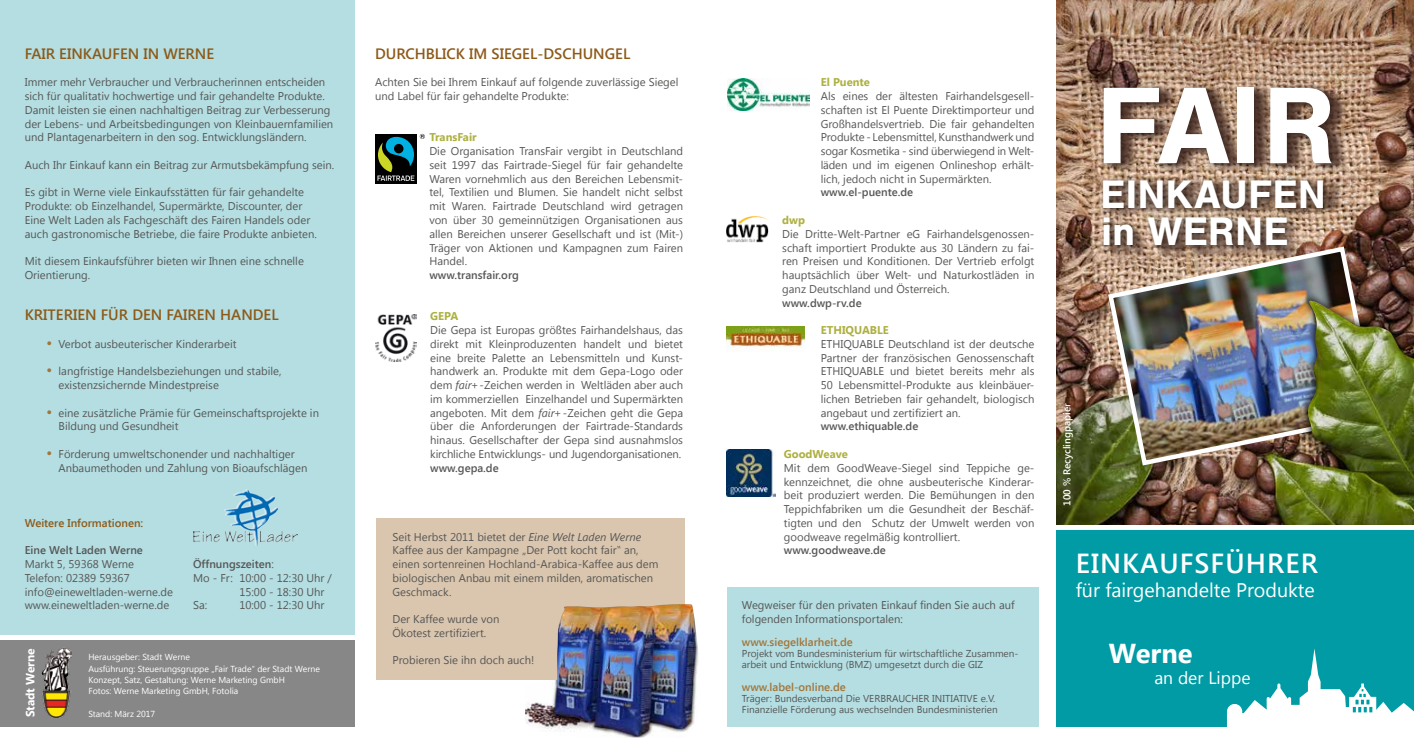
<style>
.page{position:relative;width:1414px;height:752px;background:#fff}
.page>*{position:absolute;margin:0;border:0;box-sizing:border-box;transform-origin:0 0}
.t1{font:700 112.88px "Nimbus San";color:#fff}
.t2{font:700 41.25px/37.2px "Nimbus San";color:#fff}
.t3{font:600 27.5px "Segoe UI";letter-spacing:.04em;color:#fff}
.t4{font:700 27.25px "Segoe UI";color:#fff}
.t5{font:19.75px "Segoe UI";color:#fff}
.t6{font:17.5px "Segoe UI";color:#fff}
.t7{font:600 15px "Segoe UI";color:#8d5a19}
.t8{font:700 11.88px "Segoe UI";color:#fff}
.t9{font:11.25px/13.8px "Segoe UI";color:#575756}
.t10{font:600 11.25px "Segoe UI";color:#575756}
.t11{font:700 11.25px "Segoe UI";color:#adb040}
.t12{font:600 11.25px "Segoe UI";color:#a2753b}
.t13{font:600 11.25px "Segoe UI";color:#8d5a19}
.t14{font:10px/11.2px "Segoe UI";color:#575756}
.t15{font:600 10px "Segoe UI";color:#fff}
.t16{font:8.75px/11.2px "Segoe UI";color:#fff}
.s1{font-family:"Franklin Gothic";font-weight:500;font-size:13.75px;color:#a2753b}
.s2{font-weight:400}
.s3{font-style:italic}
</style>
<div class="page">
<div style="left:727px;top:587px;width:311px;height:139px;background:#b4dee2"></div>
<div style="left:376px;top:517px;width:308px;height:162px;background:#dac6ae"></div>
<div style="left:0;top:0;width:354px;height:634px;background:#b4dee2"></div>
<img style="left:375px;top:314px;width:41px;height:47px">
<img style="left:727px;top:78px;width:82px;height:32px">
<img style="left:727px;top:216px;width:41px;height:27px">
<img style="left:727px;top:326px;width:78px;height:25px">
<img style="left:727px;top:449px;width:48px;height:47px">
<img style="left:1056px;top:0;width:358px;height:524px">
<div style="left:1099px;top:84px;width:241px;height:170px;background:#000;opacity:.75"></div>
<div style="left:1109px;top:84px;width:240px;height:88px;background:#3e251e;opacity:.75"></div>
<div style="left:1108px;top:176px;width:234px;height:41px;background:#3e251e;opacity:.75"></div>
<div style="left:1106px;top:219px;width:196px;height:41px;background:#3e251e;opacity:.75"></div>
<div style="left:1056px;top:530px;width:358px;height:196px;background:#009ba4"></div>
<svg style="left:1227px;top:648px;width:187px;height:78px"></svg>
<div style="left:0;top:640px;width:354px;height:87px;background:#878787"></div>
<img style="left:42px;top:648px;width:30px;height:69px">
<img style="left:193px;top:489px;width:104px;height:56px">
<svg style="left:420px;top:134px;width:5px;height:5px"></svg>
<div style="left:375px;top:134px;width:42px;height:50px;background:#000"></div>
<svg style="left:377px;top:137px;width:37px;height:44px"></svg>
<img style="left:525px;top:603px;width:174px;height:134px">
<img style="left:1105px;top:244px;width:276px;height:224px">
<div style="left:1298px;top:291px;width:116px;height:185px;background:#000;opacity:.75"></div>
<img style="left:1307px;top:300px;width:107px;height:171px">
<h3 class="t7" style="left:25px;top:43px;width:191px">FAIR EINKAUFEN IN WERNE</h3>
<p class="t9" style="left:25px;top:75px;width:310px">Immer mehr Verbraucher und Verbraucherinnen entscheiden sich für qualitativ hochwertige und fair gehandelte Produkte.<br>Damit leisten sie einen nachhaltigen Beitrag zur Verbesserung der Lebens- und Arbeitsbedingungen von Kleinbauernfamilien und Plantagenarbeitern in den sog. Entwicklungsländern.</p>
<p class="t9" style="left:25px;top:157px;width:311px">Auch Ihr Einkauf kann ein Beitrag zur Armutsbekämpfung sein.</p>
<p class="t9" style="left:25px;top:185px;width:293px">Es gibt in Werne viele Einkaufsstätten für fair gehandelte Produkte: ob Einzelhandel, Supermärkte, Discounter, der Eine Welt Laden als Fachgeschäft des Fairen Handels oder auch gastronomische Betriebe, die faire Produkte anbieten.</p>
<p class="t9" style="left:25px;top:254px;width:281px">Mit diesem Einkaufsführer bieten wir Ihnen eine schnelle<br>Orientierung.</p>
<h3 class="t7" style="left:25px;top:304px;width:255px">KRITERIEN FÜR DEN FAIREN HANDEL</h3>
<p class="t9" style="left:45px;top:336px;width:193px"><span class="s1">•</span> Verbot ausbeuterischer Kinderarbeit</p>
<p class="t9" style="left:59px;top:364px;width:224px;text-indent:-14px"><span class="s1">•</span> langfristige Handelsbeziehungen und stabile, existenzsichernde Mindestpreise</p>
<p class="t9" style="left:59px;top:405px;width:262px;text-indent:-14px"><span class="s1">•</span> eine zusätzliche Prämie für Gemeinschaftsprojekte in<br>Bildung und Gesundheit</p>
<p class="t9" style="left:59px;top:446px;width:250px;text-indent:-14px"><span class="s1">•</span> Förderung umweltschonender und nachhaltiger<br>Anbaumethoden und Zahlung von Bioaufschlägen</p>
<p class="t13" style="left:25px;top:514px;width:120px">Weitere Informationen:</p>
<p class="t10" style="left:25px;top:542px;width:120px">Eine Welt Laden Werne</p>
<p class="t9" style="left:25px;top:556px;width:150px">Markt 5, 59368 Werne<br>Telefon: 02389 59367 info@eineweltladen-werne.de www.eineweltladen-werne.de</p>
<p class="t10" style="left:193px;top:556px;width:82px">Öffnungszeiten<span class="s2">:</span></p>
<p class="t9" style="left:193px;top:570px;width:140px">Mo - Fr: 10:00 - 12:30 Uhr /</p>
<p class="t9" style="left:239px;top:584px;width:87px">15:00 - 18:30 Uhr</p>
<p class="t9" style="left:193px;top:597px;width:16px">Sa:</p>
<p class="t9" style="left:239px;top:597px;width:87px">10:00 - 12:30 Uhr</p>
<p class="t8" style="left:22px;top:717px;width:71px;rotate:-90deg">Stadt Werne</p>
<p class="t16" style="left:88px;top:650px;width:233px">Herausgeber: Stadt Werne<br>Ausführung: Steuerungsgruppe „Fair Trade″ der Stadt Werne Konzept, Satz, Gestaltung: Werne Marketing GmbH<br>Fotos: Werne Marketing GmbH, Fotolia</p>
<p class="t16" style="left:88px;top:707px;width:68px">Stand: März 2017</p>
<h3 class="t7" style="left:375px;top:43px;width:257px">DURCHBLICK IM SIEGEL-DSCHUNGEL</h3>
<p class="t9" style="left:375px;top:75px;width:305px">Achten Sie bei Ihrem Einkauf auf folgende zuverlässige Siegel und Label für fair gehandelte Produkte:</p>
<p class="t11" style="left:429px;top:129px;width:49px">TransFair</p>
<p class="t9" style="left:429px;top:144px;width:255px;text-align:justify">Die Organisation TransFair vergibt in Deutschland seit 1997 das Fairtrade-Siegel für fair gehandelte Waren vornehmlich aus den Bereichen Lebensmit&shy;tel, Textilien und Blumen. Sie handelt nicht selbst mit Waren. Fairtrade Deutschland wird getragen von über 30 gemeinnützigen Organisationen aus allen Bereichen unserer Gesellschaft und ist (Mit-)<br>Träger von Aktionen und Kampagnen zum Fairen Handel.</p>
<p class="t10" style="left:429px;top:267px;width:91px">www.transfair.org</p>
<p class="t11" style="left:430px;top:308px;width:30px">GEPA</p>
<p class="t9" style="left:430px;top:322px;width:254px;text-align:justify">Die Gepa ist Europas größtes Fairhandelshaus, das direkt mit Kleinproduzenten handelt und bietet eine breite Palette an Lebensmitteln und Kunst&shy;handwerk an. Produkte mit dem Gepa-Logo oder dem <span class="s3">fair+</span> -Zeichen werden in Weltläden aber auch im kommerziellen Einzelhandel und Supermärkten angeboten. Mit dem <span class="s3">fair+</span> -Zeichen geht die Gepa über die Anforderungen der Fairtrade-Standards hinaus. Gesellschafter der Gepa sind ausnahmslos kirchliche Entwicklungs- und Jugendorganisationen.</p>
<p class="t10" style="left:430px;top:459px;width:70px">www.gepa.de</p>
<p class="t9" style="left:392px;top:529px;width:267px">Seit Herbst 2011 bietet der <span class="s3">Eine Welt Laden Werne </span>Kaffee aus der Kampagne „Der Pott kocht fair‟ an, einen sortenreinen Hochland-Arabica-Kaffee aus dem biologischen Anbau mit einem milden, aromatischen Geschmack.</p>
<p class="t9" style="left:392px;top:611px;width:109px">Der Kaffee wurde von<br>Ökotest zertifiziert.</p>
<p class="t9" style="left:392px;top:652px;width:143px">Probieren Sie ihn doch auch!</p>
<p class="t11" style="left:821px;top:74px;width:51px">El Puente</p>
<p class="t9" style="left:821px;top:89px;width:215px;text-align:justify">Als eines der ältesten Fairhandelsgesell&shy;schaften ist El Puente Direktimporteur und Großhandelsvertrieb. Die fair gehandelten Produkte - Lebensmittel, Kunsthandwerk und sogar Kosmetika - sind überwiegend in Welt&shy;läden und im eigenen Onlineshop erhält&shy;lich, jedoch nicht in Supermärkten.</p>
<p class="t10" style="left:821px;top:184px;width:94px">www.el-puente.de</p>
<p class="t11" style="left:782px;top:212px;width:24px">dwp</p>
<p class="t9" style="left:782px;top:226px;width:254px;text-align:justify">Die Dritte-Welt-Partner eG Fairhandelsgenossen&shy;schaft importiert Produkte aus 30 Ländern zu fai&shy;ren Preisen und Konditionen. Der Vertrieb erfolgt hauptsächlich über Welt- und Naturkostläden in ganz Deutschland und Österreich.</p>
<p class="t10" style="left:782px;top:294px;width:81px">www.dwp-rv.de</p>
<p class="t11" style="left:821px;top:322px;width:70px">ETHIQUABLE</p>
<p class="t9" style="left:821px;top:336px;width:215px;text-align:justify">ETHIQUABLE Deutschland ist der deutsche Partner der französischen Genossenschaft ETHIQUABLE und bietet bereits mehr als 50 Lebensmittel-Produkte aus kleinbäuer&shy;lichen Betrieben fair gehandelt, biologisch angebaut und zertifiziert an.</p>
<p class="t10" style="left:821px;top:418px;width:99px">www.ethiquable.de</p>
<p class="t11" style="left:784px;top:445px;width:65px">GoodWeave</p>
<p class="t9" style="left:784px;top:460px;width:252px;text-align:justify">Mit dem GoodWeave-Siegel sind Teppiche ge&shy;kennzeichnet, die ohne ausbeuterische Kinderar&shy;beit produziert werden. Die Bemühungen in den Teppichfabriken um die Gesundheit der Beschäf&shy;tigten und den Schutz der Umwelt werden von goodweave regelmäßig kontrolliert.</p>
<p class="t10" style="left:784px;top:542px;width:104px">www.goodweave.de</p>
<p class="t9" style="left:742px;top:597px;width:274px">Wegweiser für den privaten Einkauf finden Sie auch auf folgenden Informationsportalen:</p>
<p class="t12" style="left:742px;top:633px;width:113px">www.siegelklarheit.de</p>
<p class="t14" style="left:742px;top:647px;width:278px">Projekt vom Bundesministerium für wirtschaftliche Zusammen&shy;arbeit und Entwicklung (BMZ) umgesetzt durch die GIZ</p>
<p class="t12" style="left:742px;top:678px;width:105px">www.label-online.de</p>
<p class="t14" style="left:742px;top:692px;width:257px">Träger: Bundesverband Die VERBRAUCHER INITIATIVE e.V.<br>Finanzielle Förderung aus wechselnden Bundesministerien</p>
<h1 class="t1" style="left:1095px;top:62px;width:242px">FAIR</h1>
<h2 class="t2" style="left:1100px;top:175px;width:227px">EINKAUFEN in WERNE</h2>
<p class="t15" style="left:1060px;top:505px;width:104px;rotate:-90deg">100 % Recyclingpapier</p>
<h3 class="t3" style="left:1076px;top:544px;width:244px">EINKAUFSFÜHRER</h3>
<h3 class="t5" style="left:1076px;top:576px;width:240px">für fairgehandelte Produkte</h3>
<h3 class="t4" style="left:1109px;top:633px;width:85px">Werne</h3>
<h3 class="t6" style="left:1154px;top:665px;width:98px">an der Lippe</h3>
</div>
